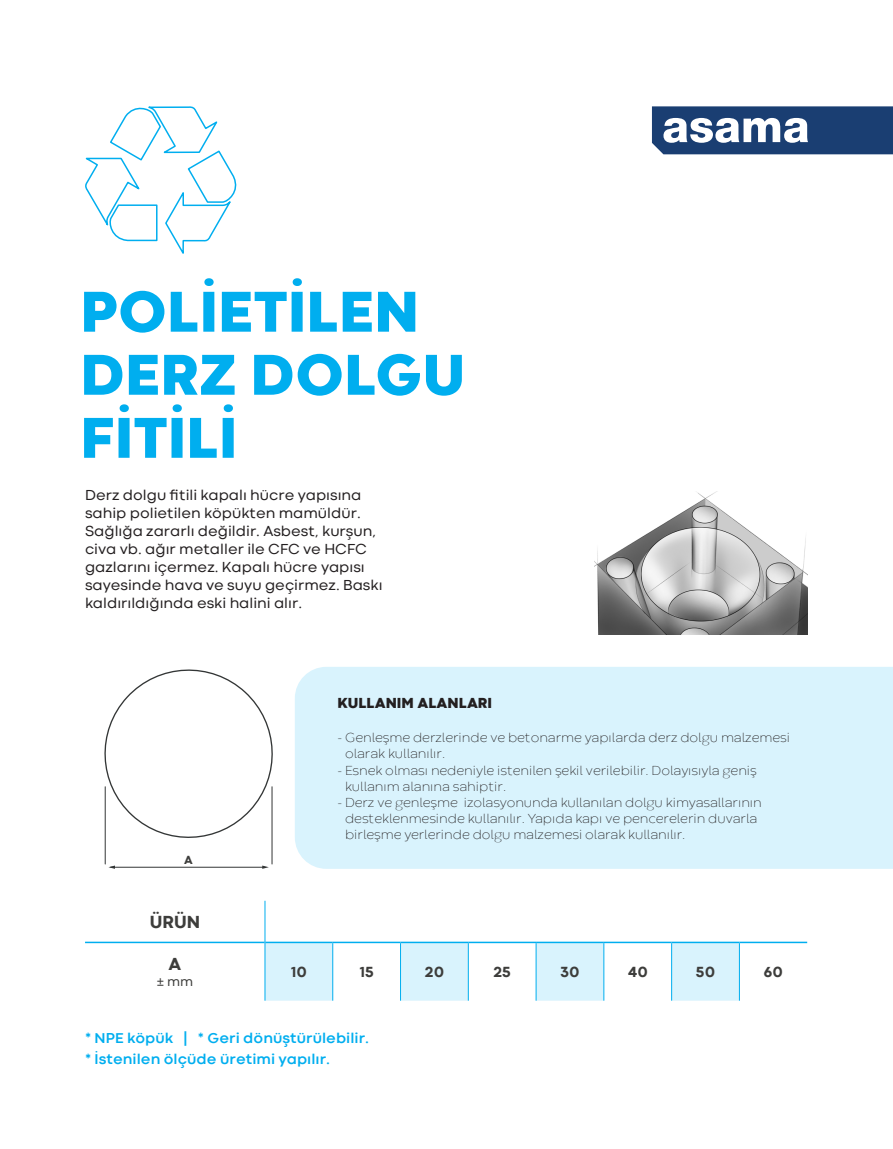
<style>
.page{position:relative;width:893px;height:1149px;background:#fff}
.page>*{position:absolute;margin:0;border:0;box-sizing:border-box;transform-origin:0 0}
.t1{font:800 60px "Codec Cold";color:#00aeef}
.t2{font:800 18px "Codec Cold";color:#3d3d3b}
.t3{font:15px/18px "Codec Cold";color:#231f20}
.t4{font:700 15px "Codec Cold";color:#00aeef}
.t5{font:800 15px "Codec Cold";color:#3d3d3b}
.t6{font:800 15px "Codec Warm Trial";color:#231f20}
.t7{font:200 13.5px "Codec Warm Trial";color:#231f20}
.t8{font:13.5px "Codec Cold";color:#3d3d3b}
.t9{font:800 12.15px "Codec Cold";color:#3d3d3b}
</style>
<div class="page">
<div style="left:295px;top:667px;width:598px;height:201px;background:#d9f3fd"></div>
<svg style="left:266px;top:942px;width:473px;height:58px"></svg>
<hr style="left:332px;top:942px;width:1px;height:58px;background:#00aeef">
<hr style="left:400px;top:942px;width:1px;height:58px;background:#00aeef">
<hr style="left:468px;top:942px;width:1px;height:58px;background:#00aeef">
<hr style="left:536px;top:942px;width:1px;height:58px;background:#00aeef">
<hr style="left:603px;top:942px;width:1px;height:58px;background:#00aeef">
<hr style="left:671px;top:942px;width:1px;height:58px;background:#00aeef">
<hr style="left:739px;top:942px;width:1px;height:58px;background:#00aeef">
<hr style="left:265px;top:941px;width:68px;height:1px;background:#00aeef">
<hr style="left:333px;top:941px;width:68px;height:1px;background:#00aeef">
<hr style="left:401px;top:941px;width:67px;height:1px;background:#00aeef">
<hr style="left:468px;top:941px;width:68px;height:1px;background:#00aeef">
<hr style="left:536px;top:941px;width:68px;height:1px;background:#00aeef">
<hr style="left:604px;top:941px;width:68px;height:1px;background:#00aeef">
<hr style="left:672px;top:941px;width:67px;height:1px;background:#00aeef">
<hr style="left:739px;top:941px;width:68px;height:1px;background:#00aeef">
<hr style="left:85px;top:941px;width:180px;height:1px;background:#00aeef">
<hr style="left:265px;top:900px;width:1px;height:42px;background:#00aeef">
<hr style="left:265px;top:942px;width:1px;height:58px;background:#00aeef">
<svg style="left:104px;top:669px;width:169px;height:179px"></svg>
<hr style="left:105px;top:786px;width:1px;height:77px;background:#333636">
<hr style="left:272px;top:786px;width:1px;height:77px;background:#333636">
<hr style="left:111px;top:866px;width:153px;height:1px;background:#333636">
<svg style="left:108px;top:865px;width:7px;height:3px"></svg>
<svg style="left:262px;top:865px;width:7px;height:3px"></svg>
<img style="left:595px;top:491px;width:213px;height:143px">
<svg style="left:85px;top:106px;width:152px;height:148px"></svg>
<svg style="left:652px;top:106px;width:241px;height:48px"></svg>
<p class="t1" style="left:80px;top:274px;width:340px">POLİETİLEN</p>
<p class="t1" style="left:80px;top:337px;width:386px">DERZ DOLGU</p>
<p class="t1" style="left:80px;top:400px;width:159px">FİTİLİ</p>
<p class="t3" style="left:85px;top:485px;width:299px">Derz dolgu fitili kapalı hücre yapısına sahip polietilen köpükten mamüldür.<br>Sağlığa zararlı değildir. Asbest, kurşun, civa vb. ağır metaller ile CFC ve HCFC gazlarını içermez. Kapalı hücre yapısı sayesinde hava ve suyu geçirmez. Baskı kaldırıldığında eski halini alır.</p>
<p class="t9" style="left:184px;top:851px;width:10px">A</p>
<p class="t2" style="left:150px;top:910px;width:52px">ÜRÜN</p>
<p class="t2" style="left:169px;top:952px;width:14px">A</p>
<p class="t8" style="left:157px;top:972px;width:38px">± mm</p>
<p class="t6" style="left:337px;top:692px;width:156px">KULLANIM ALANLARI</p>
<p class="t7" style="left:337px;top:729px;width:454px">- Genleşme derzlerinde ve betonarme yapılarda derz dolgu malzemesi</p>
<p class="t7" style="left:345px;top:745px;width:102px">olarak kullanılır.</p>
<p class="t7" style="left:337px;top:761px;width:421px">- Esnek olması nedeniyle istenilen şekil verilebilir. Dolayısıyla geniş</p>
<p class="t7" style="left:345px;top:778px;width:163px">kullanım alanına sahiptir.</p>
<p class="t7" style="left:337px;top:794px;width:426px">- Derz ve genleşme izolasyonunda kullanılan dolgu kimyasallarının</p>
<p class="t7" style="left:345px;top:810px;width:414px">desteklenmesinde kullanılır. Yapıda kapı ve pencerelerin duvarla</p>
<p class="t7" style="left:345px;top:826px;width:342px">birleşme yerlerinde dolgu malzemesi olarak kullanılır.</p>
<p class="t5" style="left:291px;top:962px;width:18px">10</p>
<p class="t5" style="left:359px;top:962px;width:16px">15</p>
<p class="t5" style="left:425px;top:962px;width:21px">20</p>
<p class="t5" style="left:493px;top:962px;width:19px">25</p>
<p class="t5" style="left:561px;top:962px;width:20px">30</p>
<p class="t5" style="left:628px;top:962px;width:22px">40</p>
<p class="t5" style="left:696px;top:962px;width:21px">50</p>
<p class="t5" style="left:764px;top:962px;width:20px">60</p>
<p class="t4" style="left:85px;top:1028px;width:286px">* NPE köpük | * Geri dönüştürülebilir.</p>
<p class="t4" style="left:85px;top:1049px;width:247px">* İstenilen ölçüde üretimi yapılır.</p>
</div>
